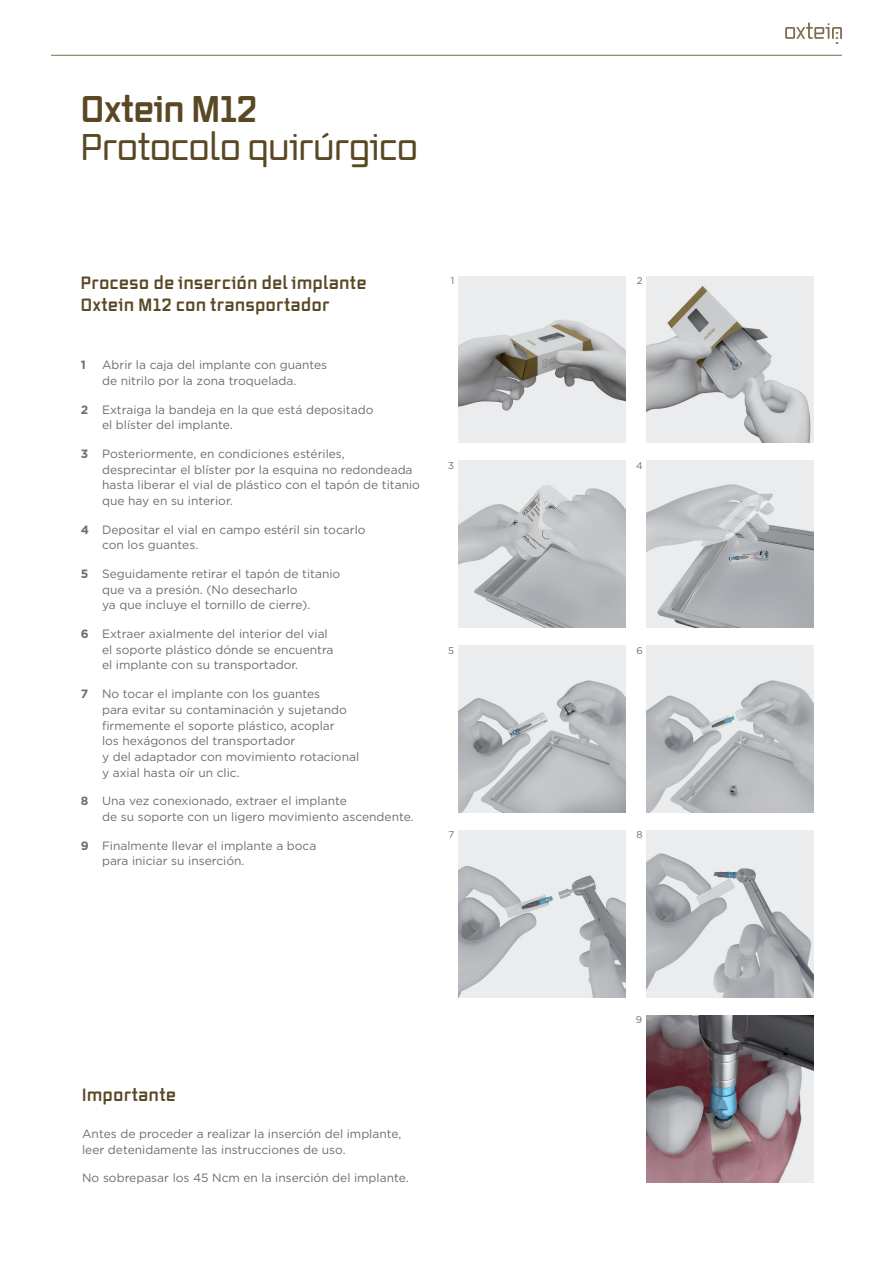
<style>
.page{position:relative;width:893px;height:1263px;background:#fff}
.page>*{position:absolute;margin:0;border:0;box-sizing:border-box;transform-origin:0 0}
.Titular_Medium____es{font:500 36px "Vox Round";color:#5a4824}
.Titular_Bold__sin_es{font:700 36px "Vox Round";color:#5a4824}
.Titular_Medium____es-2{font:700 17.25px/21.8px "Vox Round";letter-spacing:.04em;color:#5a4824}
.Titulo____espacio_po{font:700 17.25px "Vox Round";letter-spacing:.04em;color:#5a4824}
.Cuerpo_de_Texto{font:12px/15.8px "Gotham";color:#6c6d70}
.t1{font:700 12px "Gotham";color:#6c6d70}
.Numero_foto{font:9.75px "Gotham";color:#6c6d70}
.s1{font-weight:700}
</style>
<div class="page">
<hr style="left:51px;top:55px;width:791px;height:1px;background:#7b6f4e">
<svg style="left:785px;top:23px;width:57px;height:21px"></svg>
<img style="left:647px;top:276px;width:166px;height:167px">
<img style="left:459px;top:276px;width:167px;height:167px">
<img style="left:647px;top:646px;width:166px;height:167px">
<img style="left:647px;top:830px;width:166px;height:167px">
<img style="left:459px;top:646px;width:167px;height:167px">
<img style="left:459px;top:830px;width:167px;height:167px">
<img style="left:647px;top:461px;width:166px;height:167px">
<img style="left:459px;top:461px;width:167px;height:167px">
<img style="left:647px;top:1015px;width:166px;height:167px">
<p class="Titular_Bold__sin_es" style="left:81px;top:85px;width:178px">Oxtein M12</p>
<p class="Titular_Medium____es" style="left:81px;top:123px;width:339px">Protocolo quirúrgico</p>
<p class="Titular_Medium____es-2" style="left:81px;top:272px;width:287px">Proceso de inserción del implante<br>Oxtein M12 con transportador</p>
<p class="t1" style="left:81px;top:358px;width:7px">1</p>
<p class="Cuerpo_de_Texto" style="left:102px;top:357px;width:227px">Abrir la caja del implante con guantes de nitrilo por la zona troquelada.</p>
<p class="Cuerpo_de_Texto" style="left:102px;top:401px;width:273px;text-indent:-21px"><span class="s1">2</span> Extraiga la bandeja en la que está depositado el blíster del implante.</p>
<p class="Cuerpo_de_Texto" style="left:102px;top:446px;width:319px;text-indent:-21px"><span class="s1">3</span> Posteriormente, en condiciones estériles, desprecintar el blíster por la esquina no redondeada hasta liberar el vial de plástico con el tapón de titanio que hay en su interior.</p>
<p class="Cuerpo_de_Texto" style="left:102px;top:521px;width:265px;text-indent:-21px"><span class="s1">4</span> Depositar el vial en campo estéril sin tocarlo con los guantes.</p>
<p class="Cuerpo_de_Texto" style="left:102px;top:566px;width:240px;text-indent:-21px"><span class="s1">5</span> Seguidamente retirar el tapón de titanio que va a presión. (No desecharlo<br>ya que incluye el tornillo de cierre).</p>
<p class="Cuerpo_de_Texto" style="left:102px;top:626px;width:233px;text-indent:-21px"><span class="s1">6</span> Extraer axialmente del interior del vial el soporte plástico dónde se encuentra el implante con su transportador.</p>
<p class="Cuerpo_de_Texto" style="left:102px;top:686px;width:259px;text-indent:-21px"><span class="s1">7</span> No tocar el implante con los guantes<br>para evitar su contaminación y sujetando firmemente el soporte plástico, acoplar<br>los hexágonos del transportador<br>y del adaptador con movimiento rotacional y axial hasta oír un clic.</p>
<p class="Cuerpo_de_Texto" style="left:102px;top:793px;width:313px;text-indent:-21px"><span class="s1">8</span> Una vez conexionado, extraer el implante<br>de su soporte con un ligero movimiento ascendente.</p>
<p class="Cuerpo_de_Texto" style="left:102px;top:837px;width:216px;text-indent:-21px"><span class="s1">9</span> Finalmente llevar el implante a boca para iniciar su inserción.</p>
<p class="Numero_foto" style="left:451px;top:274px;width:5px">1</p>
<p class="Numero_foto" style="left:448px;top:459px;width:7px">3</p>
<p class="Numero_foto" style="left:448px;top:644px;width:7px">5</p>
<p class="Numero_foto" style="left:448px;top:829px;width:7px">7</p>
<p class="Titulo____espacio_po" style="left:82px;top:1083px;width:95px">Importante</p>
<p class="Cuerpo_de_Texto" style="left:82px;top:1125px;width:321px">Antes de proceder a realizar la inserción del implante, leer detenidamente las instrucciones de uso.</p>
<p class="Cuerpo_de_Texto" style="left:82px;top:1170px;width:328px">No sobrepasar los 45 Ncm en la inserción del implante.</p>
<p class="Numero_foto" style="left:637px;top:274px;width:7px">2</p>
<p class="Numero_foto" style="left:636px;top:459px;width:8px">4</p>
<p class="Numero_foto" style="left:636px;top:644px;width:8px">6</p>
<p class="Numero_foto" style="left:636px;top:829px;width:8px">8</p>
<p class="Numero_foto" style="left:636px;top:1013px;width:8px">9</p>
</div>
